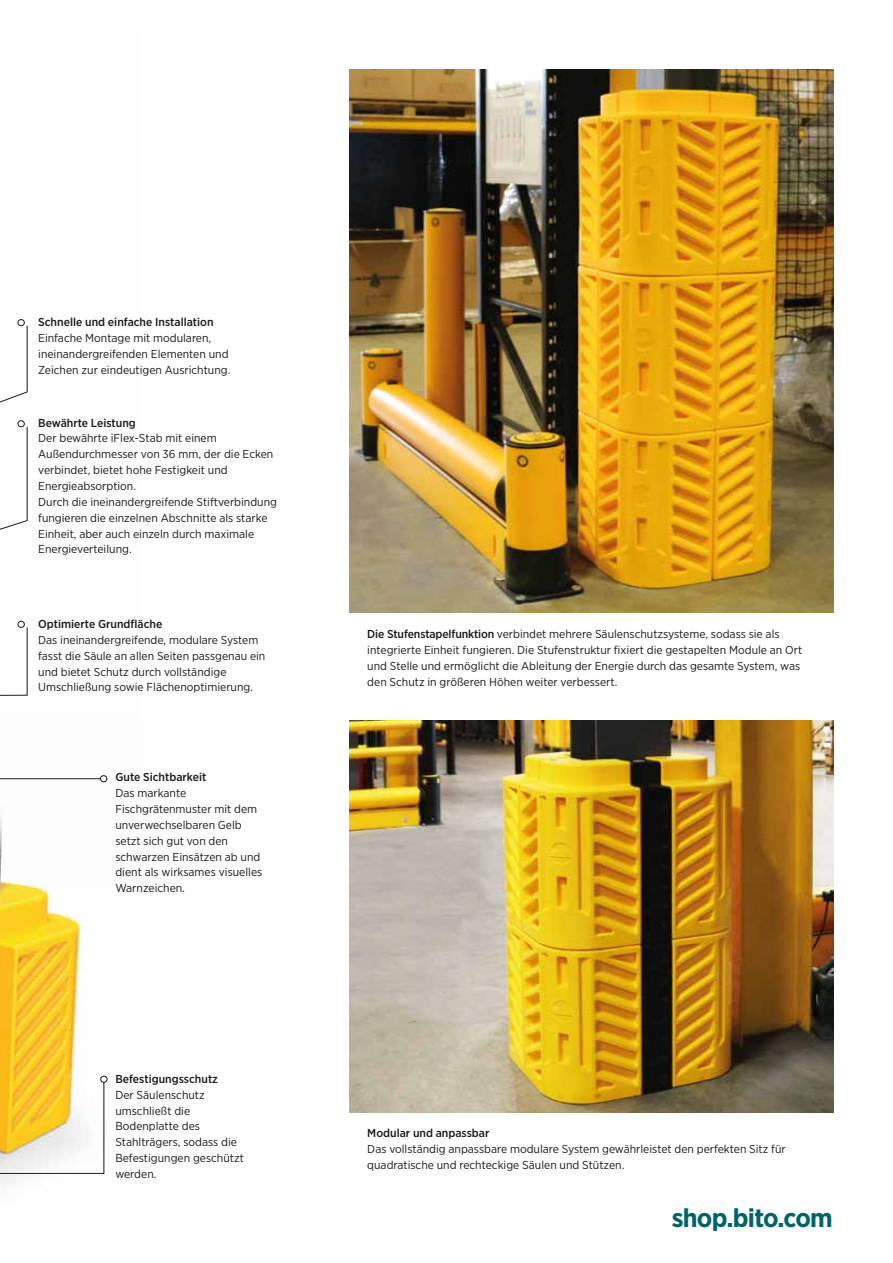
<style>
.page{position:relative;width:893px;height:1263px;background:#fff}
.page>*{position:absolute;margin:0;border:0;box-sizing:border-box;transform-origin:0 0}
.t1{font:700 25.95px "Gotham Narrow";letter-spacing:-.03em;color:#006468;scale:1.04 1}
.t2{font:11.55px/15.9px "Gotham Narrow";color:#1a1a18;scale:1.04 1}
.t3{font:500 11.55px "Gotham Narrow";color:#1a1a18;scale:1.04 1}
.s1{font-weight:500}
</style>
<div class="page">
<img style="left:0;top:775px;width:108px;height:409px">
<svg style="left:0;top:778px;width:101px;height:79px"></svg>
<div style="left:100px;top:775px;width:7px;height:7px;border:1px solid #1a1a18;border-radius:50%"></div>
<svg style="left:0;top:1081px;width:105px;height:93px"></svg>
<div style="left:100px;top:1076px;width:7px;height:7px;border:1px solid #1a1a18;border-radius:50%"></div>
<svg style="left:0;top:325px;width:28px;height:78px"></svg>
<div style="left:18px;top:319px;width:7px;height:7px;border:1px solid #1a1a18;border-radius:50%"></div>
<svg style="left:0;top:426px;width:28px;height:270px"></svg>
<img style="left:349px;top:69px;width:484px;height:544px">
<img style="left:349px;top:721px;width:484px;height:392px">
<div style="left:18px;top:420px;width:7px;height:7px;border:1px solid #1a1a18;border-radius:50%"></div>
<p class="t3" style="left:38px;top:315px;width:170px">Schnelle und einfache Installation</p>
<p class="t2" style="left:38px;top:330px;width:186px">Einfache Montage mit modularen, ineinandergreifenden Elementen und<br>Zeichen zur eindeutigen Ausrichtung.</p>
<p class="t3" style="left:38px;top:415px;width:95px">Bewährte Leistung</p>
<p class="t2" style="left:38px;top:430px;width:231px">Der bewährte iFlex-Stab mit einem Außendurchmesser von 36 mm, der die Ecken verbindet, bietet hohe Festigkeit und Energieabsorption.<br>Durch die ineinandergreifende Stiftverbindung fungieren die einzelnen Abschnitte als starke Einheit, aber auch einzeln durch maximale Energieverteilung.</p>
<p class="t3" style="left:38px;top:616px;width:121px">Optimierte Grundfläche</p>
<p class="t2" style="left:38px;top:631px;width:220px">Das ineinandergreifende, modulare System fasst die Säule an allen Seiten passgenau ein und bietet Schutz durch vollständige Umschließung sowie Flächenoptimierung.</p>
<p class="t3" style="left:115px;top:770px;width:89px">Gute Sichtbarkeit</p>
<p class="t2" style="left:115px;top:785px;width:143px">Das markante<br>Fischgrätenmuster mit dem unverwechselbaren Gelb setzt sich gut von den schwarzen Einsätzen ab und dient als wirksames visuelles<br>Warnzeichen.</p>
<p class="t3" style="left:115px;top:1071px;width:100px">Befestigungsschutz</p>
<p class="t2" style="left:115px;top:1086px;width:125px">Der Säulenschutz umschließt die<br>Bodenplatte des<br>Stahlträgers, sodass die<br>Befestigungen geschützt werden.</p>
<p class="t2" style="left:367px;top:626px;width:420px"><span class="s1">Die Stufenstapelfunktion</span> verbindet mehrere Säulenschutzsysteme, sodass sie als integrierte Einheit fungieren. Die Stufenstruktur fixiert die gestapelten Module an Ort und Stelle und ermöglicht die Ableitung der Energie durch das gesamte System, was den Schutz in größeren Höhen weiter verbessert.</p>
<p class="t3" style="left:367px;top:1126px;width:119px">Modular und anpassbar</p>
<p class="t2" style="left:367px;top:1141px;width:404px">Das vollständig anpassbare modulare System gewährleistet den perfekten Sitz für quadratische und rechteckige Säulen und Stützen.</p>
<h1 class="t1" style="left:672px;top:1201px;width:156px">shop.bito.com</h1>
</div>
